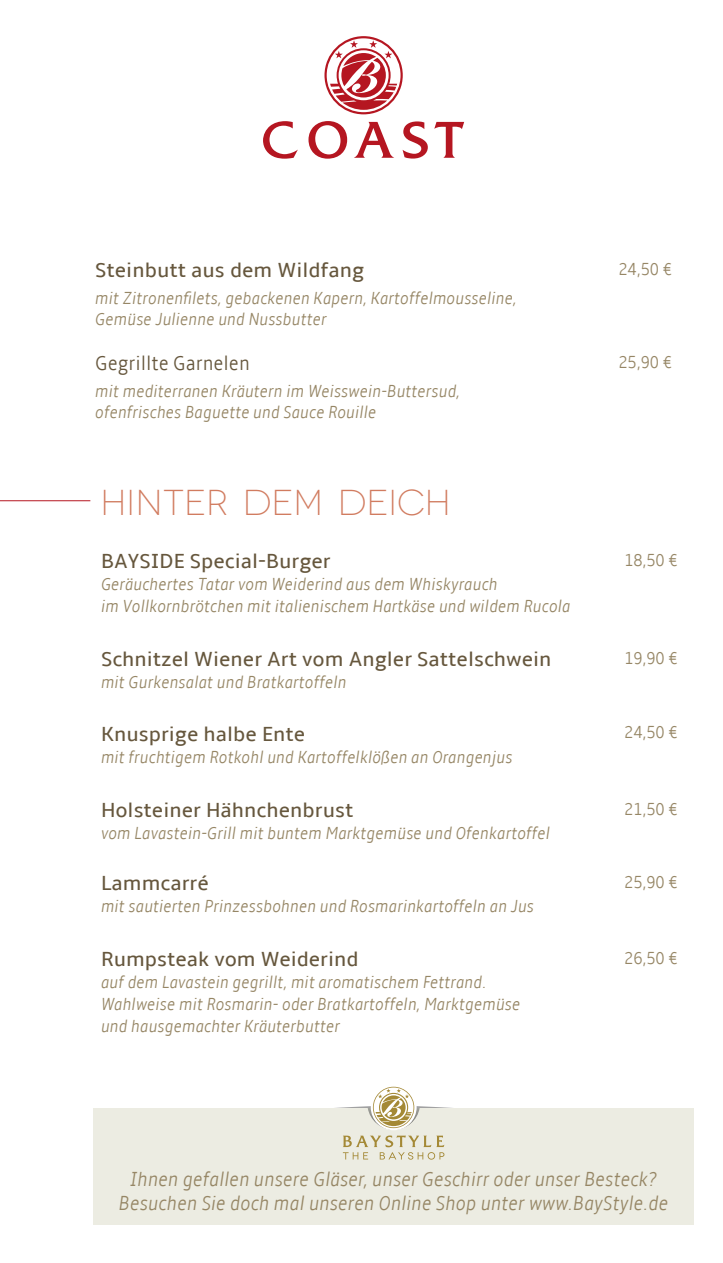
<style>
.page{position:relative;width:723px;height:1263px;background:#fff}
.page>*{position:absolute;margin:0;border:0;box-sizing:border-box;transform-origin:0 0}
.t1{font:300 expanded 36px "Novecento";color:#d17c60}
.t2{font:21px "Amble";color:#66573d}
.t3{font:italic 300 condensed 21px/24px "Amble";color:#968665;text-align:center}
.t4{font:300 condensed 21px "Amble";color:#66573d}
.t5{font:italic 300 condensed 18px/21.6px "Amble";color:#968665}
.t6{font:300 condensed 18px "Amble";color:#968665}
</style>
<div class="page">
<svg style="left:263px;top:121px;width:35px;height:38px"></svg>
<svg style="left:308px;top:121px;width:39px;height:38px"></svg>
<svg style="left:354px;top:122px;width:40px;height:36px"></svg>
<svg style="left:402px;top:121px;width:26px;height:38px"></svg>
<svg style="left:434px;top:122px;width:30px;height:36px"></svg>
<svg style="left:324px;top:36px;width:79px;height:78px"></svg>
<div style="left:94px;top:1108px;width:600px;height:116px;background:#ecece2"></div>
<svg style="left:335px;top:1087px;width:117px;height:72px"></svg>
<hr style="left:0;top:500px;width:90px;height:1px;background:#b51621">
<p class="t2" style="left:95px;top:258px;width:271px">Steinbutt aus dem Wildfang</p>
<p class="t6" style="left:618px;top:259px;width:55px">24,50 €</p>
<p class="t5" style="left:95px;top:287px;width:423px">mit Zitronenfilets, gebackenen Kapern, Kartoffelmousseline,<br>Gemüse Julienne und Nussbutter</p>
<p class="t4" style="left:95px;top:351px;width:156px">Gegrillte Garnelen</p>
<p class="t6" style="left:618px;top:352px;width:55px">25,90 €</p>
<p class="t5" style="left:95px;top:380px;width:366px">mit mediterranen Kräutern im Weisswein-Buttersud, ofenfrisches Baguette und Sauce Rouille</p>
<h1 class="t1" style="left:100px;top:482px;width:352px">HINTER DEM DEICH</h1>
<p class="t2" style="left:101px;top:549px;width:231px">BAYSIDE Special-Burger</p>
<p class="t6" style="left:624px;top:549px;width:55px">18,50 €</p>
<p class="t5" style="left:101px;top:574px;width:471px">Geräuchertes Tatar vom Weiderind aus dem Whiskyrauch<br>im Vollkornbrötchen mit italienischem Hartkäse und wildem Rucola</p>
<p class="t2" style="left:101px;top:647px;width:452px">Schnitzel Wiener Art vom Angler Sattelschwein</p>
<p class="t6" style="left:624px;top:647px;width:55px">19,90 €</p>
<p class="t5" style="left:101px;top:671px;width:247px">mit Gurkensalat und Bratkartoffeln</p>
<p class="t2" style="left:101px;top:721px;width:206px">Knusprige halbe Ente</p>
<p class="t6" style="left:624px;top:722px;width:55px">24,50 €</p>
<p class="t5" style="left:101px;top:746px;width:413px">mit fruchtigem Rotkohl und Kartoffelklößen an Orangenjus</p>
<p class="t2" style="left:101px;top:798px;width:254px">Holsteiner Hähnchenbrust</p>
<p class="t6" style="left:624px;top:798px;width:55px">21,50 €</p>
<p class="t5" style="left:101px;top:822px;width:451px">vom Lavastein-Grill mit buntem Marktgemüse und Ofenkartoffel</p>
<p class="t2" style="left:101px;top:871px;width:109px">Lammcarré</p>
<p class="t6" style="left:624px;top:872px;width:55px">25,90 €</p>
<p class="t5" style="left:101px;top:896px;width:435px">mit sautierten Prinzessbohnen und Rosmarinkartoffeln an Jus</p>
<p class="t2" style="left:101px;top:947px;width:259px">Rumpsteak vom Weiderind</p>
<p class="t6" style="left:624px;top:948px;width:55px">26,50 €</p>
<p class="t5" style="left:101px;top:972px;width:421px">auf dem Lavastein gegrillt, mit aromatischem Fettrand.<br>Wahlweise mit Rosmarin- oder Bratkartoffeln, Marktgemüse und hausgemachter Kräuterbutter</p>
<p class="t3" style="left:119px;top:1167px;width:551px">Ihnen gefallen unsere Gläser, unser Geschirr oder unser Besteck?<br>Besuchen Sie doch mal unseren Online Shop unter www.BayStyle.de</p>
</div>
